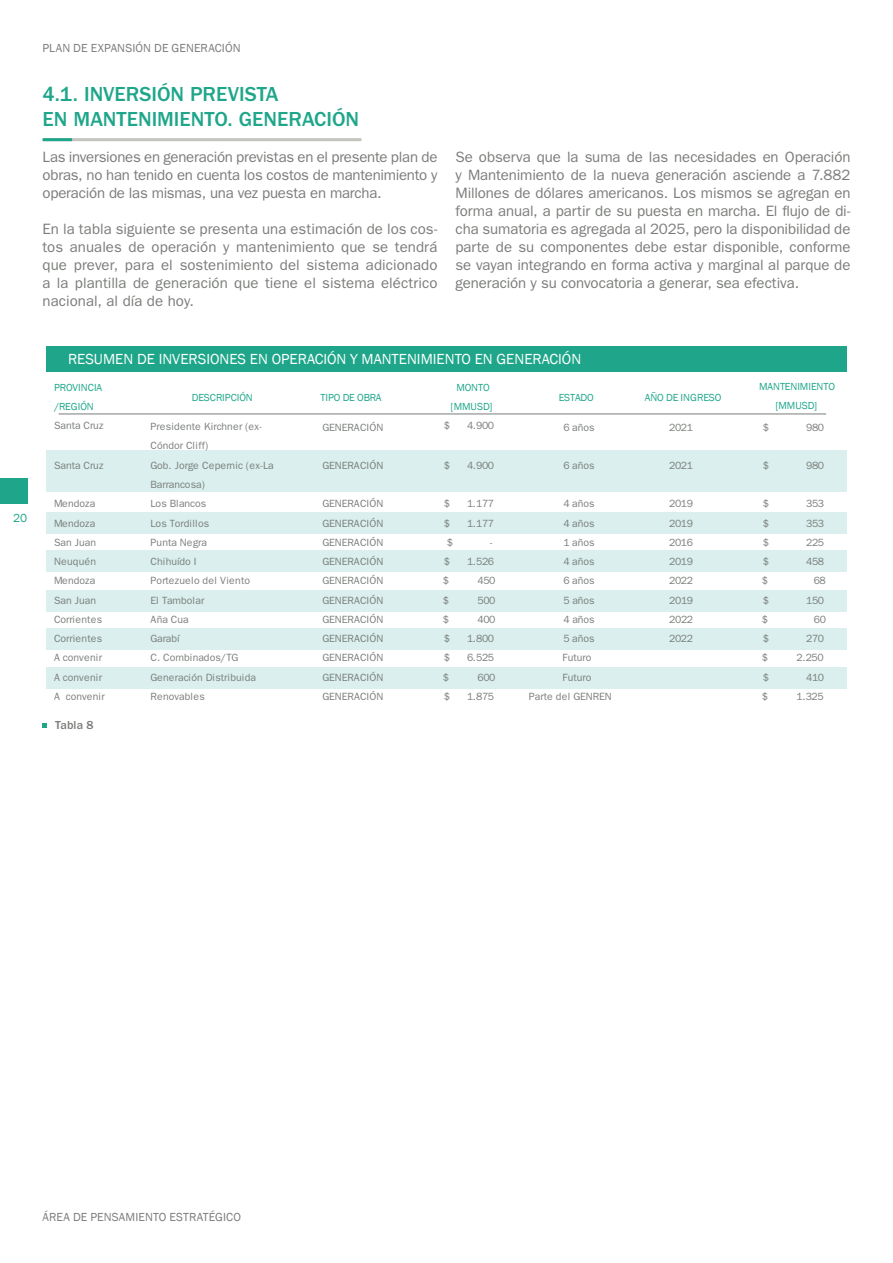
<style>
.page{position:relative;width:893px;height:1263px;background:#fff}
.page>*{position:absolute;margin:0;border:0;box-sizing:border-box;transform-origin:0 0}
.tit_texto{font:500 21px "ITC Franklin Gothic Std";color:#1fa68a}
.texto{font:15px/18px "ITC Franklin Gothic Std";letter-spacing:-.005em;color:#7a7d79;text-align:justify}
.t1{font:15px "Franklin Gothic";color:#fff}
.t2{font:12px "Franklin Gothic";letter-spacing:.015em;color:#7a7d79}
.Estilo_de_párrafo_2{font:500 12px "ITC Franklin Gothic Std";letter-spacing:.005em;color:#7a7d79}
.t3{font:12px "Franklin Gothic";color:#1fa68a}
.t4{font:10.5px/19.2px "ITC Franklin Gothic Std";color:#7a7f7a}
.t5{font:10.5px/19.2px "Franklin Gothic";letter-spacing:-.005em;color:#1fa68a;text-align:center}
.t6{font:10.5px "Franklin Gothic";letter-spacing:-.025em;color:#1fa68a}
</style>
<div class="page">
<div style="left:0;top:478px;width:27px;height:26px;background:#1fa68a"></div>
<svg style="left:43px;top:723px;width:4px;height:5px"></svg>
<div style="left:46px;top:450px;width:800px;height:42px;background:#daefee"></div>
<div style="left:46px;top:512px;width:800px;height:22px;background:#daefee"></div>
<div style="left:46px;top:550px;width:800px;height:21px;background:#daefee"></div>
<div style="left:46px;top:590px;width:800px;height:21px;background:#daefee"></div>
<div style="left:46px;top:628px;width:800px;height:22px;background:#daefee"></div>
<div style="left:46px;top:667px;width:800px;height:21px;background:#daefee"></div>
<hr style="left:59px;top:414px;width:767px;height:1px;background:#7a7d79">
<div style="left:46px;top:347px;width:412px;height:25px;background:#1fa68a"></div>
<div style="left:434px;top:347px;width:412px;height:25px;background:#1fa68a"></div>
<hr style="left:44px;top:138px;width:317px;height:3px;background:#c2c4bd">
<hr style="left:43px;top:138px;width:29px;height:3px;background:#1fa68a">
<p class="t2" style="left:43px;top:41px;width:200px">PLAN DE EXPANSIÓN DE GENERACIÓN</p>
<p class="tit_texto" style="left:43px;top:82px;width:237px">4.1. INVERSIÓN PREVISTA</p>
<p class="tit_texto" style="left:43px;top:107px;width:318px">EN MANTENIMIENTO. GENERACIÓN</p>
<p class="texto" style="left:43px;top:148px;width:396px">Las inversiones en generación previstas en el presente plan de obras, no han tenido en cuenta los costos de mantenimiento y operación de las mismas, una vez puesta en marcha.</p>
<p class="texto" style="left:43px;top:220px;width:396px">En la tabla siguiente se presenta una estimación de los cos&shy;tos anuales de operación y mantenimiento que se tendrá que prever, para el sostenimiento del sistema adicionado a la plantilla de generación que tiene el sistema eléctrico nacional, al día de hoy.</p>
<p class="texto" style="left:455px;top:148px;width:396px">Se observa que la suma de las necesidades en Operación y Mantenimiento de la nueva generación asciende a 7.882<br>Millones de dólares americanos. Los mismos se agregan en forma anual, a partir de su puesta en marcha. El flujo de di&shy;cha sumatoria es agregada al 2025, pero la disponibilidad de parte de su componentes debe estar disponible, conforme se vayan integrando en forma activa y marginal al parque de generación y su convocatoria a generar, sea efectiva.</p>
<p class="t3" style="left:13px;top:511px;width:16px">20</p>
<p class="t1" style="left:68px;top:349px;width:515px">RESUMEN DE INVERSIONES EN OPERACIÓN Y MANTENIMIENTO EN GENERACIÓN</p>
<p class="t5" style="left:54px;top:378px;width:50px;text-align:left">PROVINCIA /REGIÓN</p>
<p class="t5" style="left:192px;top:388px;width:62px">DESCRIPCIÓN</p>
<p class="t6" style="left:321px;top:391px;width:62px">TIPO DE OBRA</p>
<p class="t5" style="left:451px;top:378px;width:43px">MONTO [MMUSD]</p>
<p class="t5" style="left:559px;top:388px;width:36px">ESTADO</p>
<p class="t5" style="left:645px;top:388px;width:78px">AÑO DE INGRESO</p>
<p class="t5" style="left:759px;top:377px;width:77px">MANTENIMIENTO [MMUSD]</p>
<p class="t4" style="left:151px;top:417px;width:113px">Presidente Kirchner (ex-<br>Cóndor Cliff)</p>
<p class="t4" style="left:323px;top:418px;width:62px">GENERACIÓN</p>
<p class="t4" style="left:564px;top:418px;width:33px">6 años</p>
<p class="t4" style="left:669px;top:418px;width:25px">2021</p>
<p class="t4" style="left:763px;top:418px;width:8px">$</p>
<p class="t4" style="left:806px;top:418px;width:20px">980</p>
<p class="t4" style="left:54px;top:456px;width:51px">Santa Cruz</p>
<p class="t4" style="left:444px;top:416px;width:8px">$</p>
<p class="t4" style="left:467px;top:416px;width:29px">4.900</p>
<p class="t4" style="left:444px;top:456px;width:8px">$</p>
<p class="t4" style="left:467px;top:456px;width:29px">4.900</p>
<p class="t4" style="left:54px;top:416px;width:51px">Santa Cruz</p>
<p class="t4" style="left:151px;top:455px;width:125px">Gob. Jorge Cepernic (ex-La<br>Barrancosa)</p>
<p class="t4" style="left:323px;top:456px;width:62px">GENERACIÓN</p>
<p class="t4" style="left:564px;top:456px;width:33px">6 años</p>
<p class="t4" style="left:669px;top:456px;width:25px">2021</p>
<p class="t4" style="left:763px;top:456px;width:8px">$</p>
<p class="t4" style="left:806px;top:456px;width:20px">980</p>
<p class="t4" style="left:54px;top:494px;width:43px">Mendoza</p>
<p class="t4" style="left:151px;top:494px;width:57px">Los Blancos</p>
<p class="t4" style="left:323px;top:494px;width:62px">GENERACIÓN</p>
<p class="t4" style="left:564px;top:494px;width:33px">4 años</p>
<p class="t4" style="left:669px;top:494px;width:25px">2019</p>
<p class="t4" style="left:763px;top:494px;width:8px">$</p>
<p class="t4" style="left:806px;top:494px;width:20px">353</p>
<p class="t4" style="left:54px;top:513px;width:43px">Mendoza</p>
<p class="t4" style="left:151px;top:513px;width:60px">Los Tordillos</p>
<p class="t4" style="left:323px;top:513px;width:62px">GENERACIÓN</p>
<p class="t4" style="left:564px;top:513px;width:33px">4 años</p>
<p class="t4" style="left:669px;top:513px;width:25px">2019</p>
<p class="t4" style="left:763px;top:513px;width:8px">$</p>
<p class="t4" style="left:806px;top:513px;width:20px">353</p>
<p class="t4" style="left:54px;top:533px;width:43px">San Juan</p>
<p class="t4" style="left:151px;top:533px;width:58px">Punta Negra</p>
<p class="t4" style="left:323px;top:533px;width:62px">GENERACIÓN</p>
<p class="t4" style="left:447px;top:533px;width:8px">$</p>
<p class="t4" style="left:490px;top:533px;width:4px">-</p>
<p class="t4" style="left:564px;top:533px;width:33px">1 años</p>
<p class="t4" style="left:669px;top:533px;width:25px">2016</p>
<p class="t4" style="left:763px;top:533px;width:8px">$</p>
<p class="t4" style="left:806px;top:533px;width:20px">225</p>
<p class="t4" style="left:54px;top:552px;width:44px">Neuquén</p>
<p class="t4" style="left:151px;top:552px;width:47px">Chihuído I</p>
<p class="t4" style="left:323px;top:552px;width:62px">GENERACIÓN</p>
<p class="t4" style="left:444px;top:552px;width:8px">$</p>
<p class="t4" style="left:467px;top:552px;width:29px">1.526</p>
<p class="t4" style="left:564px;top:552px;width:33px">4 años</p>
<p class="t4" style="left:669px;top:552px;width:25px">2019</p>
<p class="t4" style="left:763px;top:552px;width:8px">$</p>
<p class="t4" style="left:806px;top:552px;width:20px">458</p>
<p class="t4" style="left:54px;top:571px;width:43px">Mendoza</p>
<p class="t4" style="left:151px;top:571px;width:101px">Portezuelo del Viento</p>
<p class="t4" style="left:323px;top:571px;width:62px">GENERACIÓN</p>
<p class="t4" style="left:443px;top:571px;width:8px">$</p>
<p class="t4" style="left:477px;top:571px;width:20px">450</p>
<p class="t4" style="left:564px;top:571px;width:33px">6 años</p>
<p class="t4" style="left:669px;top:571px;width:25px">2022</p>
<p class="t4" style="left:762px;top:571px;width:8px">$</p>
<p class="t4" style="left:814px;top:571px;width:14px">68</p>
<p class="t4" style="left:54px;top:590px;width:43px">San Juan</p>
<p class="t4" style="left:151px;top:590px;width:55px">El Tambolar</p>
<p class="t4" style="left:323px;top:590px;width:62px">GENERACIÓN</p>
<p class="t4" style="left:443px;top:590px;width:8px">$</p>
<p class="t4" style="left:478px;top:590px;width:20px">500</p>
<p class="t4" style="left:564px;top:590px;width:33px">5 años</p>
<p class="t4" style="left:669px;top:590px;width:25px">2019</p>
<p class="t4" style="left:763px;top:590px;width:8px">$</p>
<p class="t4" style="left:806px;top:590px;width:20px">150</p>
<p class="t4" style="left:54px;top:610px;width:50px">Corrientes</p>
<p class="t4" style="left:151px;top:610px;width:40px">Aña Cua</p>
<p class="t4" style="left:323px;top:610px;width:62px">GENERACIÓN</p>
<p class="t4" style="left:443px;top:610px;width:8px">$</p>
<p class="t4" style="left:478px;top:610px;width:20px">400</p>
<p class="t4" style="left:564px;top:610px;width:33px">4 años</p>
<p class="t4" style="left:669px;top:610px;width:25px">2022</p>
<p class="t4" style="left:762px;top:610px;width:8px">$</p>
<p class="t4" style="left:814px;top:610px;width:14px">60</p>
<p class="t4" style="left:54px;top:629px;width:50px">Corrientes</p>
<p class="t4" style="left:151px;top:629px;width:31px">Garabí</p>
<p class="t4" style="left:323px;top:629px;width:62px">GENERACIÓN</p>
<p class="t4" style="left:444px;top:629px;width:8px">$</p>
<p class="t4" style="left:467px;top:629px;width:29px">1.800</p>
<p class="t4" style="left:564px;top:629px;width:33px">5 años</p>
<p class="t4" style="left:669px;top:629px;width:25px">2022</p>
<p class="t4" style="left:763px;top:629px;width:8px">$</p>
<p class="t4" style="left:806px;top:629px;width:20px">270</p>
<p class="t4" style="left:54px;top:648px;width:50px">A convenir</p>
<p class="t4" style="left:151px;top:648px;width:89px">C. Combinados/TG</p>
<p class="t4" style="left:323px;top:648px;width:62px">GENERACIÓN</p>
<p class="t4" style="left:444px;top:648px;width:8px">$</p>
<p class="t4" style="left:467px;top:648px;width:29px">6.525</p>
<p class="t4" style="left:563px;top:648px;width:30px">Futuro</p>
<p class="t4" style="left:762px;top:648px;width:8px">$</p>
<p class="t4" style="left:796px;top:648px;width:29px">2.250</p>
<p class="t4" style="left:54px;top:667px;width:50px">A convenir</p>
<p class="t4" style="left:151px;top:667px;width:107px">Generación Distribuida</p>
<p class="t4" style="left:323px;top:667px;width:62px">GENERACIÓN</p>
<p class="t4" style="left:443px;top:667px;width:8px">$</p>
<p class="t4" style="left:477px;top:667px;width:20px">600</p>
<p class="t4" style="left:563px;top:667px;width:30px">Futuro</p>
<p class="t4" style="left:763px;top:667px;width:8px">$</p>
<p class="t4" style="left:806px;top:667px;width:20px">410</p>
<p class="t4" style="left:54px;top:687px;width:52px">A convenir</p>
<p class="t4" style="left:151px;top:687px;width:56px">Renovables</p>
<p class="t4" style="left:323px;top:687px;width:62px">GENERACIÓN</p>
<p class="t4" style="left:444px;top:687px;width:8px">$</p>
<p class="t4" style="left:467px;top:687px;width:29px">1.875</p>
<p class="t4" style="left:529px;top:687px;width:84px">Parte del GENREN</p>
<p class="t4" style="left:762px;top:687px;width:8px">$</p>
<p class="t4" style="left:796px;top:687px;width:29px">1.325</p>
<p class="t4" style="left:444px;top:494px;width:8px">$</p>
<p class="t4" style="left:467px;top:494px;width:29px">1.177</p>
<p class="t4" style="left:444px;top:513px;width:8px">$</p>
<p class="t4" style="left:467px;top:513px;width:29px">1.177</p>
<p class="Estilo_de_párrafo_2" style="left:55px;top:718px;width:40px">Tabla 8</p>
<p class="t2" style="left:43px;top:1209px;width:200px">ÁREA DE PENSAMIENTO ESTRATÉGICO</p>
</div>
